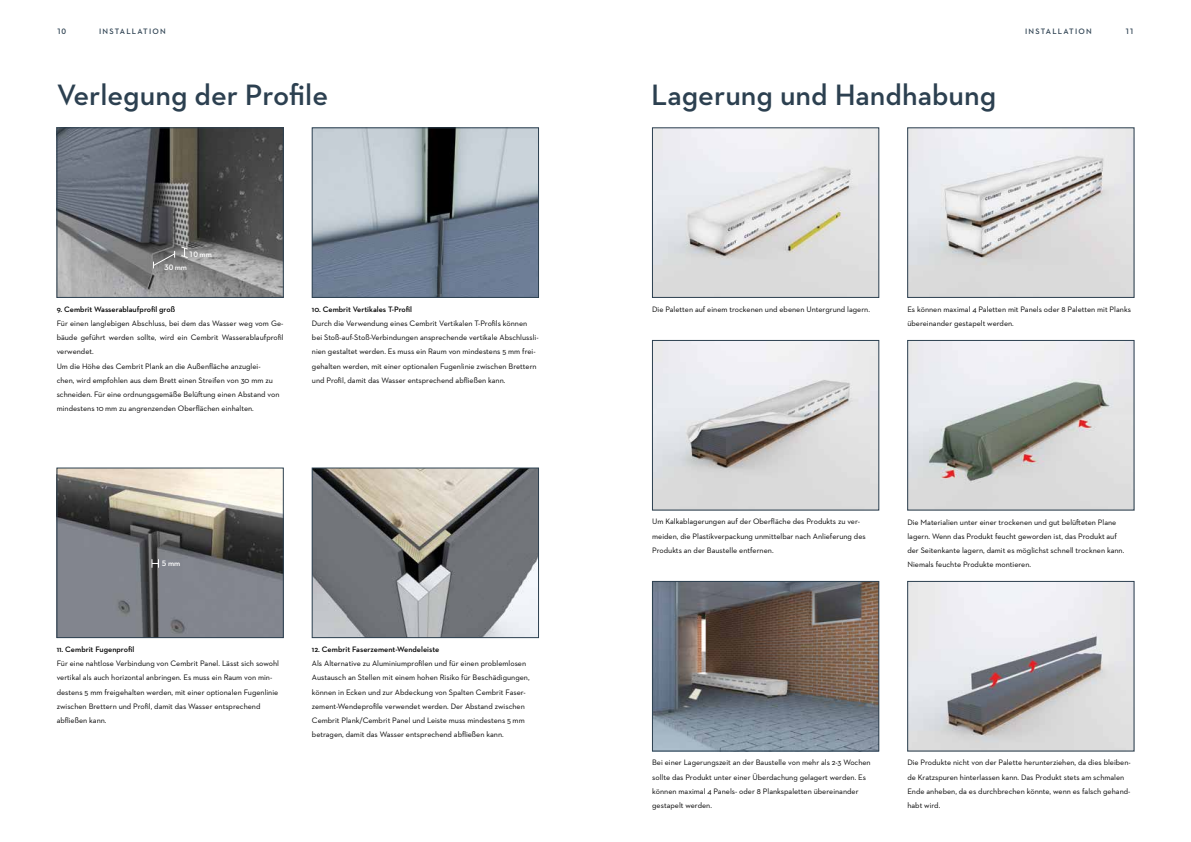
<style>
.page{position:relative;width:1191px;height:842px;background:#fff}
.page>*{position:absolute;margin:0;border:0;box-sizing:border-box;transform-origin:0 0}
.t1{font:600 30px "Neutraface 2 Text";color:#2c4050}
.t2{font:8px/14.2px "Neutraface 2 Text";color:#000}
.t3{font:600 8px "Neutraface 2 Text";color:#000}
.t4{font:600 8px "Neutraface 2 Text";letter-spacing:.15em;color:#2c4050}
.t5{font:600 8px "Neutraface 2 Text";color:#fff}
</style>
<div class="page">
<img style="left:59px;top:130px;width:222px;height:166px">
<div style="left:57px;top:128px;width:226px;height:170px;border:1px solid #2c4050"></div>
<img style="left:314px;top:130px;width:223px;height:166px">
<div style="left:312px;top:128px;width:227px;height:170px;border:1px solid #2c4050"></div>
<img style="left:59px;top:470px;width:222px;height:166px">
<div style="left:57px;top:468px;width:226px;height:170px;border:1px solid #2c4050"></div>
<img style="left:314px;top:470px;width:223px;height:166px">
<div style="left:312px;top:468px;width:227px;height:170px;border:1px solid #2c4050"></div>
<img style="left:654px;top:130px;width:223px;height:166px">
<div style="left:652px;top:128px;width:227px;height:170px;border:1px solid #2c4050"></div>
<img style="left:654px;top:342px;width:223px;height:166px">
<div style="left:652px;top:340px;width:227px;height:170px;border:1px solid #2c4050"></div>
<img style="left:654px;top:583px;width:223px;height:166px">
<div style="left:652px;top:581px;width:227px;height:170px;border:1px solid #2c4050"></div>
<img style="left:909px;top:130px;width:223px;height:166px">
<div style="left:907px;top:128px;width:227px;height:170px;border:1px solid #2c4050"></div>
<img style="left:909px;top:342px;width:223px;height:166px">
<div style="left:907px;top:340px;width:227px;height:170px;border:1px solid #2c4050"></div>
<img style="left:909px;top:583px;width:223px;height:166px">
<div style="left:907px;top:581px;width:227px;height:170px;border:1px solid #2c4050"></div>
<svg style="left:152px;top:246px;width:37px;height:22px"></svg>
<svg style="left:152px;top:559px;width:7px;height:9px"></svg>
<p class="t4" style="left:57px;top:26px;width:11px">10</p>
<p class="t4" style="left:99px;top:26px;width:68px">INSTALLATION</p>
<p class="t4" style="left:1025px;top:26px;width:68px">INSTALLATION</p>
<p class="t4" style="left:1125px;top:26px;width:11px">11</p>
<h1 class="t1" style="left:57px;top:76px;width:273px">Verlegung der Profile</h1>
<h1 class="t1" style="left:651px;top:76px;width:347px">Lagerung und Handhabung</h1>
<p class="t5" style="left:189px;top:249px;width:25px">10 mm</p>
<p class="t5" style="left:164px;top:262px;width:25px">30 mm</p>
<p class="t3" style="left:57px;top:304px;width:120px">9. Cembrit Wasserablaufprofil groß</p>
<p class="t2" style="left:57px;top:316px;width:228px">Für einen langlebigen Abschluss, bei dem das Wasser weg vom Ge&shy;bäude geführt werden sollte, wird ein Cembrit Wasserablaufprofil verwendet.<br>Um die Höhe des Cembrit Plank an die Außenfläche anzuglei-<br>chen, wird empfohlen aus dem Brett einen Streifen von 30 mm zu schneiden. Für eine ordnungsgemäße Belüftung einen Abstand von mindestens 10 mm zu angrenzenden Oberflächen einhalten.</p>
<p class="t3" style="left:312px;top:304px;width:102px">10. Cembrit Vertikales T-Profil</p>
<p class="t2" style="left:312px;top:316px;width:228px">Durch die Verwendung eines Cembrit Vertikalen T-Profils können bei Stoß-auf-Stoß-Verbindungen ansprechende vertikale Abschlussli&shy;nien gestaltet werden. Es muss ein Raum von mindestens 5 mm frei&shy;gehalten werden, mit einer optionalen Fugenlinie zwischen Brettern und Profil, damit das Wasser entsprechend abfließen kann.</p>
<p class="t2" style="left:652px;top:302px;width:219px">Die Paletten auf einem trockenen und ebenen Untergrund lagern.</p>
<p class="t2" style="left:907px;top:302px;width:225px">Es können maximal 4 Paletten mit Panels oder 8 Paletten mit Planks übereinander gestapelt werden.</p>
<p class="t2" style="left:652px;top:514px;width:215px">Um Kalkablagerungen auf der Oberfläche des Produkts zu ver&shy;meiden, die Plastikverpackung unmittelbar nach Anlieferung des<br>Produkts an der Baustelle entfernen.</p>
<p class="t2" style="left:907px;top:515px;width:218px">Die Materialien unter einer trockenen und gut belüfteten Plane lagern. Wenn das Produkt feucht geworden ist, das Produkt auf der Seitenkante lagern, damit es möglichst schnell trocknen kann.</p>
<p class="t5" style="left:162px;top:558px;width:20px">5 mm</p>
<p class="t2" style="left:907px;top:557px;width:125px">Niemals feuchte Produkte montieren.</p>
<p class="t3" style="left:57px;top:644px;width:79px">11. Cembrit Fugenprofil</p>
<p class="t2" style="left:57px;top:656px;width:224px">Für eine nahtlose Verbindung von Cembrit Panel. Lässt sich sowohl vertikal als auch horizontal anbringen. Es muss ein Raum von min&shy;destens 5 mm freigehalten werden, mit einer optionalen Fugenlinie zwischen Brettern und Profil, damit das Wasser entsprechend abfließen kann.</p>
<p class="t3" style="left:312px;top:644px;width:129px">12. Cembrit Faserzement-Wendeleiste</p>
<p class="t2" style="left:312px;top:656px;width:219px">Als Alternative zu Aluminiumprofilen und für einen problemlosen Austausch an Stellen mit einem hohen Risiko für Beschädigungen, können in Ecken und zur Abdeckung von Spalten Cembrit Faser&shy;zement-Wendeprofile verwendet werden. Der Abstand zwischen Cembrit Plank/Cembrit Panel und Leiste muss mindestens 5 mm betragen, damit das Wasser entsprechend abfließen kann.</p>
<p class="t2" style="left:652px;top:755px;width:220px">Bei einer Lagerungszeit an der Baustelle von mehr als 2-3 Wochen sollte das Produkt unter einer Überdachung gelagert werden. Es können maximal 4 Panels- oder 8 Plankspaletten übereinander gestapelt werden.</p>
<p class="t2" style="left:907px;top:755px;width:225px">Die Produkte nicht von der Palette herunterziehen, da dies bleiben&shy;de Kratzspuren hinterlassen kann. Das Produkt stets am schmalen Ende anheben, da es durchbrechen könnte, wenn es falsch gehand&shy;habt wird.</p>
</div>
